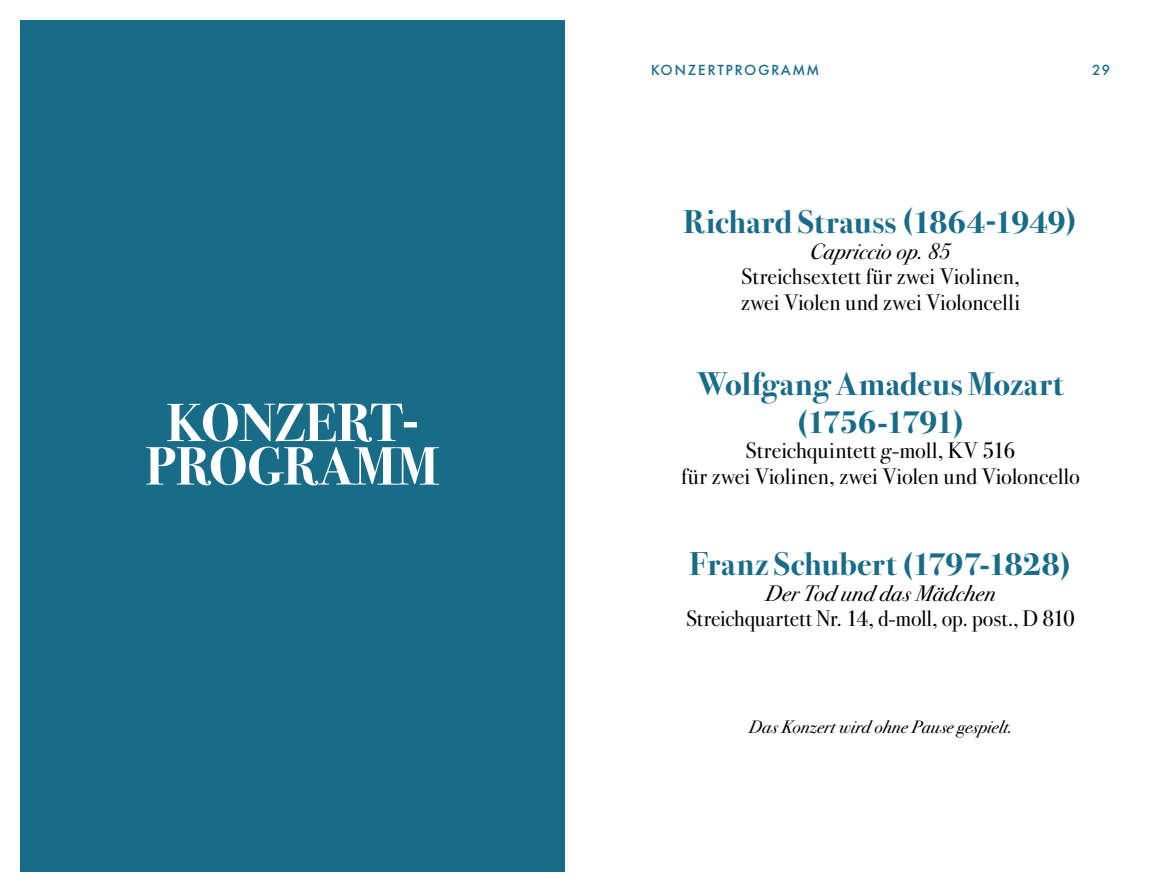
<style>
.page{position:relative;width:1174px;height:893px;background:#fff}
.page>*{position:absolute;margin:0;border:0;box-sizing:border-box;transform-origin:0 0}
.t1{font:700 54px/43.5px "Bodoni Sev ITC Pro";color:#fff;text-align:center}
.t2{font:700 33px/37.5px "Bodoni Sev ITC Pro";color:#186c88;text-align:center}
.t3{font:22.5px/25.5px "Bodoni Sev ITC Pro";letter-spacing:.005em;color:#000}
.t4{font:italic 22.5px "Bodoni Sev ITC Pro";letter-spacing:.01em;color:#000}
.t5{font:italic 18px "Bodoni Sev ITC Pro";letter-spacing:.01em;color:#000}
.t6{font:500 13.5px "Futura Now Text";letter-spacing:.11em;color:#186c88}
</style>
<div class="page">
<div style="left:20px;top:20px;width:544px;height:852px;background:#186c88"></div>
<h1 class="t1" style="left:146px;top:402px;width:295px">KONZERT-<br>PROGRAMM</h1>
<p class="t6" style="left:651px;top:59px;width:170px">KONZERTPROGRAMM</p>
<p class="t6" style="left:1092px;top:59px;width:20px">29</p>
<h2 class="t2" style="left:683px;top:204px;width:395px">Richard Strauss (1864-1949)</h2>
<p class="t4" style="left:810px;top:235px;width:142px">Capriccio op. 85</p>
<p class="t3" style="left:741px;top:264px;width:280px">Streichsextett für zwei Violinen, zwei Violen und zwei Violoncelli</p>
<h2 class="t2" style="left:697px;top:366px;width:367px">Wolfgang Amadeus Mozart (1756-1791)</h2>
<p class="t3" style="left:681px;top:438px;width:400px;text-align:center">Streichquintett g-moll, KV 516<br>für zwei Violinen, zwei Violen und Violoncello</p>
<h2 class="t2" style="left:689px;top:546px;width:384px">Franz Schubert (1797-1828)</h2>
<p class="t4" style="left:765px;top:577px;width:231px">Der Tod und das Mädchen</p>
<p class="t3" style="left:686px;top:606px;width:390px">Streichquartett Nr. 14, d-moll, op. post., D 810</p>
<p class="t5" style="left:749px;top:714px;width:265px">Das Konzert wird ohne Pause gespielt.</p>
</div>
